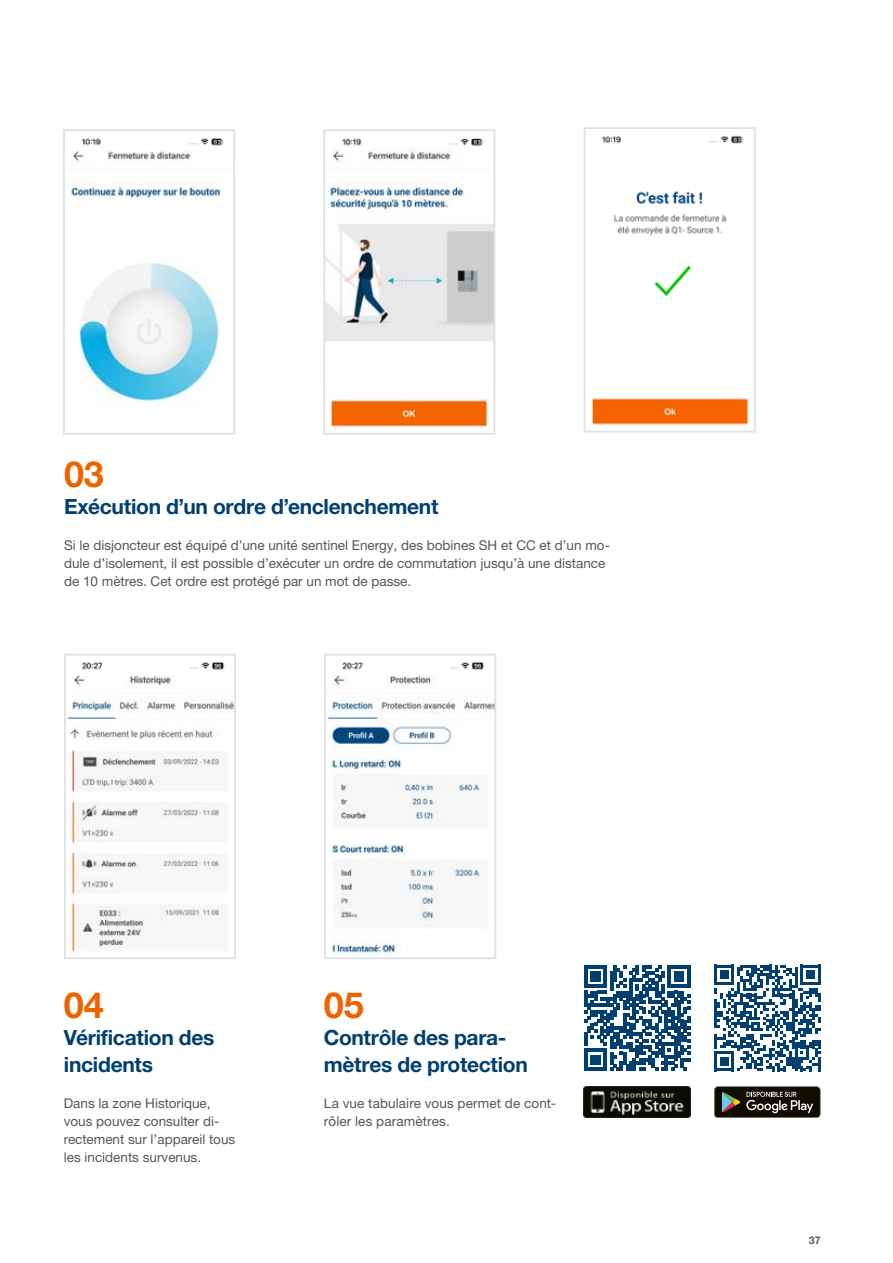
<style>
.page{position:relative;width:893px;height:1263px;background:#fff}
.page>*{position:absolute;margin:0;border:0;box-sizing:border-box;transform-origin:0 0}
.t1{font:700 36px "Helvetica Neue LTW1 G";color:#ee6300}
.t2{font:700 21px/27px "Helvetica Neue LTW1 G";letter-spacing:-.015em;color:#003f6f}
.t3{font:13.5px/18px "Helvetica Neue LTW1 G";color:#555756}
.t4{font:700 10.5px "Helvetica Neue LTW1 G";color:#555756}
</style>
<div class="page">
<img style="left:584px;top:1086px;width:107px;height:32px">
<svg style="left:584px;top:965px;width:106px;height:106px"></svg>
<svg style="left:714px;top:965px;width:107px;height:106px"></svg>
<hr style="left:818px;top:1057px;width:3px;height:14px;background:#003f6f">
<svg style="left:714px;top:1086px;width:106px;height:32px;background:#3a382d"></svg>
<img style="left:71px;top:151px;width:150px;height:252px">
<div style="left:63px;top:129px;width:172px;height:306px;border:2px solid #e0e1e1"></div>
<img style="left:326px;top:147px;width:166px;height:281px">
<div style="left:323px;top:129px;width:172px;height:306px;border:2px solid #e0e1e1"></div>
<img style="left:592px;top:191px;width:157px;height:234px">
<div style="left:584px;top:127px;width:172px;height:306px;border:2px solid #e0e1e1"></div>
<img style="left:67px;top:675px;width:166px;height:280px">
<div style="left:64px;top:654px;width:172px;height:305px;border:2px solid #e0e1e1"></div>
<img style="left:327px;top:675px;width:166px;height:281px">
<div style="left:324px;top:654px;width:172px;height:305px;border:2px solid #e0e1e1"></div>
<img style="left:81px;top:138px;width:144px;height:8px">
<img style="left:342px;top:138px;width:142px;height:8px">
<img style="left:602px;top:135px;width:142px;height:9px">
<img style="left:82px;top:661px;width:143px;height:9px">
<img style="left:342px;top:661px;width:143px;height:9px">
<h1 class="t1" style="left:64px;top:452px;width:41px">03</h1>
<h2 class="t2" style="left:64px;top:492px;width:376px">Exécution d’un ordre d’enclenchement</h2>
<p class="t3" style="left:64px;top:536px;width:547px">Si le disjoncteur est équipé d’une unité sentinel Energy, des bobines SH et CC et d’un mo&shy;dule d’isolement, il est possible d’exécuter un ordre de commutation jusqu’à une distance de 10 mètres. Cet ordre est protégé par un mot de passe.</p>
<h1 class="t1" style="left:64px;top:983px;width:41px">04</h1>
<h2 class="t2" style="left:64px;top:1023px;width:152px">Vérification des incidents</h2>
<p class="t3" style="left:64px;top:1094px;width:173px">Dans la zone Historique, vous pouvez consulter di&shy;rectement sur l’appareil tous les incidents survenus.</p>
<h1 class="t1" style="left:324px;top:983px;width:41px">05</h1>
<h2 class="t2" style="left:324px;top:1023px;width:206px">Contrôle des para&shy;mètres de protection</h2>
<p class="t3" style="left:324px;top:1094px;width:234px">La vue tabulaire vous permet de cont&shy;rôler les paramètres.</p>
<p class="t4" style="left:809px;top:1233px;width:13px">37</p>
</div>
